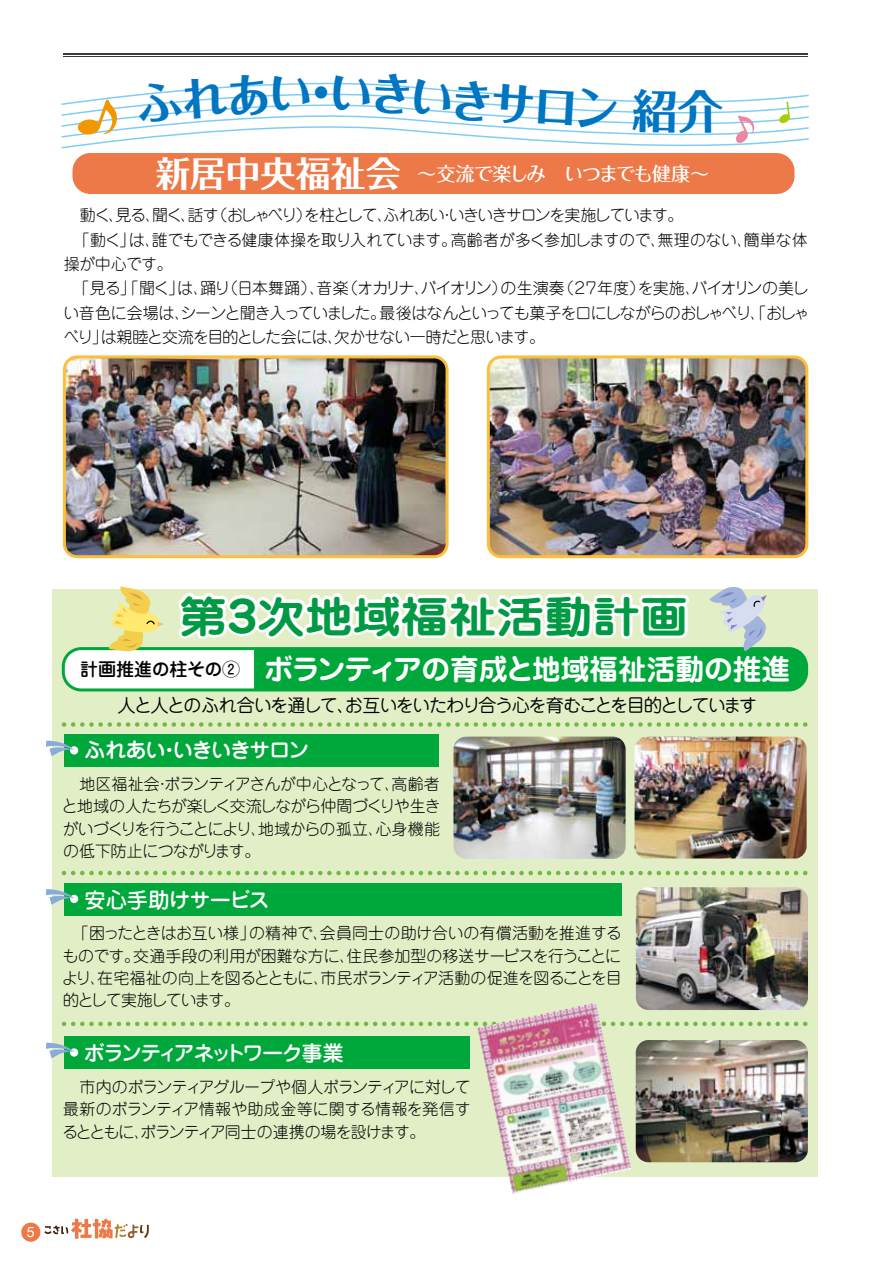
<style>
.page{position:relative;width:893px;height:1263px;background:#fff}
.page>*{position:absolute;margin:0;border:0;box-sizing:border-box;transform-origin:0 0}
.t1{font:700 45.75px "Folk Pro";color:#0075c2}
.t2{font:700 43.05px "Jun 501 Pro";color:#094;scale:1.11 1}
.t3{font:700 35.1px "Folk Pro";color:#fff}
.t4{font:700 28.65px "Jun 501 Pro";color:#fff}
.t5{font:500 21.3px "Jun 34 Pro";letter-spacing:-.11em;color:#fff}
.t6{font:500 21.3px "Jun 34 Pro";letter-spacing:-.085em;color:#fff}
.t7{font:500 21.3px "Jun 34 Pro";letter-spacing:-.025em;color:#fff}
.t8{font:500 19.2px "Folk Pro";letter-spacing:-.055em;color:#fff}
.t9{font:18px "Jun 201 Pro";letter-spacing:-.085em;color:#000}
.t10{font:500 18px "Jun 34 Pro";letter-spacing:-.02em;color:#000}
.t11{font:300 15.9px/22.4px "Jun 101 Pro";letter-spacing:-.045em;color:#000}
.t12{font:300 15.9px/22.4px "Jun 101 Pro";letter-spacing:-.02em;color:#000}
.t13{font:300 15.9px "Jun 101 Pro";letter-spacing:-.085em;color:#000}
.t14{font:300 15.9px "Jun 101 Pro";letter-spacing:-.065em;color:#000}
.t15{font:300 15.9px "Jun 101 Pro";letter-spacing:.015em;color:#000}
.t16{font:300 15.9px "Jun 101 Pro";letter-spacing:-.01em;color:#000}
.t17{font:300 15.9px/22.4px "Jun 101 Pro";letter-spacing:-.075em;color:#000}
.t18{font:300 15.9px "Jun 101 Pro";letter-spacing:-.145em;color:#000}
.t19{font:14.25px "Helvetica Neue";color:#fff}
</style>
<div class="page">
<div style="left:52px;top:589px;width:766px;height:587px;background:#e2eec5"></div>
<div style="left:64px;top:883px;width:558px;height:32px;background:#00a73b"></div>
<div style="left:70px;top:895px;width:8px;height:8px;background:#fff;border-radius:50%"></div>
<svg style="left:46px;top:889px;width:29px;height:16px"></svg>
<div style="left:64px;top:1036px;width:406px;height:33px;background:#00a73b"></div>
<div style="left:70px;top:1048px;width:8px;height:9px;background:#fff;border-radius:50%"></div>
<svg style="left:46px;top:1043px;width:29px;height:16px"></svg>
<div style="left:72px;top:153px;width:722px;height:41px;background:#ee7948;border-radius:18px"></div>
<svg style="left:44px;top:1218px;width:105px;height:21px"></svg>
<div style="left:21px;top:1222px;width:19px;height:20px;background:#ee7948;border-radius:50%"></div>
<hr style="left:64px;top:53px;width:744px;height:1px;background:#3e3a39">
<hr style="left:64px;top:56px;width:744px;height:1px;background:#3e3a39">
<img style="left:67px;top:359px;width:378px;height:195px">
<img style="left:488px;top:359px;width:319px;height:198px">
<div style="left:63px;top:355px;width:386px;height:203px;border:3px solid #fac03d;border-radius:13px"></div>
<div style="left:487px;top:355px;width:321px;height:203px;border:3px solid #fac03d;border-radius:13px"></div>
<img style="left:453px;top:773px;width:173px;height:86px">
<img style="left:636px;top:887px;width:172px;height:123px">
<img style="left:636px;top:1040px;width:172px;height:122px">
<img style="left:635px;top:773px;width:172px;height:85px">
<svg style="left:64px;top:871px;width:744px;height:4px"></svg>
<svg style="left:64px;top:1021px;width:744px;height:5px"></svg>
<svg style="left:46px;top:586px;width:763px;height:187px"></svg>
<img style="left:477px;top:1003px;width:154px;height:191px">
<svg style="left:61px;top:82px;width:748px;height:67px"></svg>
<h1 class="t1" style="left:299px;top:54px;width:48px">・</h1>
<h3 class="t3" style="left:155px;top:144px;width:247px">新居中央福祉会</h3>
<p class="t8" style="left:417px;top:158px;width:293px">～交流で楽しみ　いつまでも健康~</p>
<p class="t13" style="left:212px;top:202px;width:473px">（おしゃべりを柱としてふれあいいきいきサロンを実施しています。</p>
<p class="t11" style="left:296px;top:202px;width:17px">）</p>
<p class="t11" style="left:64px;top:202px;width:156px">　動く見る聞く話す</p>
<p class="t11" style="left:439px;top:202px;width:17px">・</p>
<p class="t11" style="left:109px;top:202px;width:17px">、</p>
<p class="t11" style="left:145px;top:202px;width:17px">、</p>
<p class="t11" style="left:181px;top:202px;width:17px">、</p>
<p class="t11" style="left:377px;top:202px;width:17px">、</p>
<p class="t16" style="left:451px;top:227px;width:358px">高齢者が多く参加しますので無理のない簡単な体</p>
<p class="t11" style="left:64px;top:226px;width:395px">　「動くは」 誰でもできる健康体操を取り入れています。</p>
<p class="t11" style="left:64px;top:225px;width:110px;line-height:24.5px;text-indent:81px">、操が中心です。</p>
<p class="t11" style="left:650px;top:226px;width:17px">、</p>
<p class="t11" style="left:737px;top:226px;width:17px">、</p>
<p class="t11" style="left:64px;top:275px;width:168px">　「見る」「聞くは」 踊り</p>
<p class="t11" style="left:222px;top:275px;width:105px">（日本舞踊）、</p>
<p class="t18" style="left:342px;top:276px;width:167px">（オカリナバイオリン）</p>
<p class="t11" style="left:558px;top:275px;width:88px">（２７年度）</p>
<p class="t11" style="left:501px;top:275px;width:66px">の生演奏</p>
<p class="t11" style="left:638px;top:275px;width:172px">を実施バイオリンの美し</p>
<p class="t11" style="left:317px;top:275px;width:34px">音楽</p>
<p class="t11" style="left:193px;top:275px;width:17px">、</p>
<p class="t11" style="left:414px;top:275px;width:17px">、</p>
<p class="t11" style="left:685px;top:275px;width:17px">、</p>
<p class="t14" style="left:380px;top:300px;width:431px">最後はなんといっても菓子を口にしながらのおしゃべり、「おしゃ</p>
<p class="t11" style="left:63px;top:300px;width:324px">い音色に会場はシーンと聞き入っていました。</p>
<p class="t11" style="left:101px;top:299px;width:446px;line-height:24.5px;text-indent:74px">、<br>は親睦と交流を目的とした会には欠かせない一時だと思います。</p>
<p class="t11" style="left:64px;top:324px;width:46px">べり」</p>
<p class="t11" style="left:327px;top:324px;width:17px">、</p>
<h2 class="t2" style="left:179px;top:582px;width:460px">第3次地域福祉活動計画</h2>
<p class="t10" style="left:80px;top:654px;width:162px">計画推進の柱その②</p>
<h3 class="t4" style="left:264px;top:647px;width:527px">ボランティアの育成と地域福祉活動の推進</h3>
<p class="t9" style="left:118px;top:691px;width:641px">人と人とのふれ合いを通してお互いをいたわり合う心を育むことを目的としています</p>
<p class="t9" style="left:337px;top:691px;width:19px">、</p>
<h3 class="t6" style="left:84px;top:733px;width:227px">ふれあいいきいきサロン</h3>
<h3 class="t6" style="left:159px;top:733px;width:23px">・</h3>
<p class="t11" style="left:63px;top:771px;width:378px">　地区福祉会ボランティアさんが中心となって高齢者</p>
<p class="t11" style="left:155px;top:771px;width:17px">・</p>
<p class="t11" style="left:62px;top:793px;width:380px">と地域の人たちが楽しく交流しながら仲間づくりや生き</p>
<p class="t11" style="left:375px;top:816px;width:66px">心身機能</p>
<p class="t11" style="left:385px;top:771px;width:17px">、</p>
<p class="t11" style="left:62px;top:816px;width:323px">がいづくりを行うことにより地域からの孤立、</p>
<p class="t11" style="left:63px;top:816px;width:205px;text-indent:188px">、の低下防止につながります。</p>
<h3 class="t7" style="left:84px;top:883px;width:187px">安心手助けサービス</h3>
<p class="t15" style="left:249px;top:921px;width:374px">の精神で会員同士の助け合いの有償活動を推進する</p>
<p class="t12" style="left:133px;top:920px;width:489px;text-indent:-70px">　「困ったときはお互い様」<br>交通手段の利用が困難な方に住民参加型の移送サービスを行うことに</p>
<p class="t11" style="left:313px;top:920px;width:17px">、</p>
<p class="t11" style="left:62px;top:943px;width:561px">ものです。<br>より在宅福祉の向上を図るとともに市民ボランティア活動の促進を図ることを目</p>
<p class="t11" style="left:339px;top:943px;width:17px">、</p>
<p class="t17" style="left:63px;top:965px;width:178px;text-indent:27px">、<br>的として実施しています。</p>
<p class="t11" style="left:313px;top:965px;width:17px">、</p>
<h3 class="t5" style="left:84px;top:1036px;width:262px">ボランティアネットワーク事業</h3>
<p class="t11" style="left:62px;top:1074px;width:410px;text-align:justify">　市内のボランティアグループや個人ボランティアに対して最新のボランティア情報や助成金等に関する情報を発信するとともにボランティア同士の連携の場を設けます。</p>
<p class="t11" style="left:134px;top:1118px;width:17px">、</p>
<p class="t19" style="left:27px;top:1223px;width:9px">5</p>
</div>
